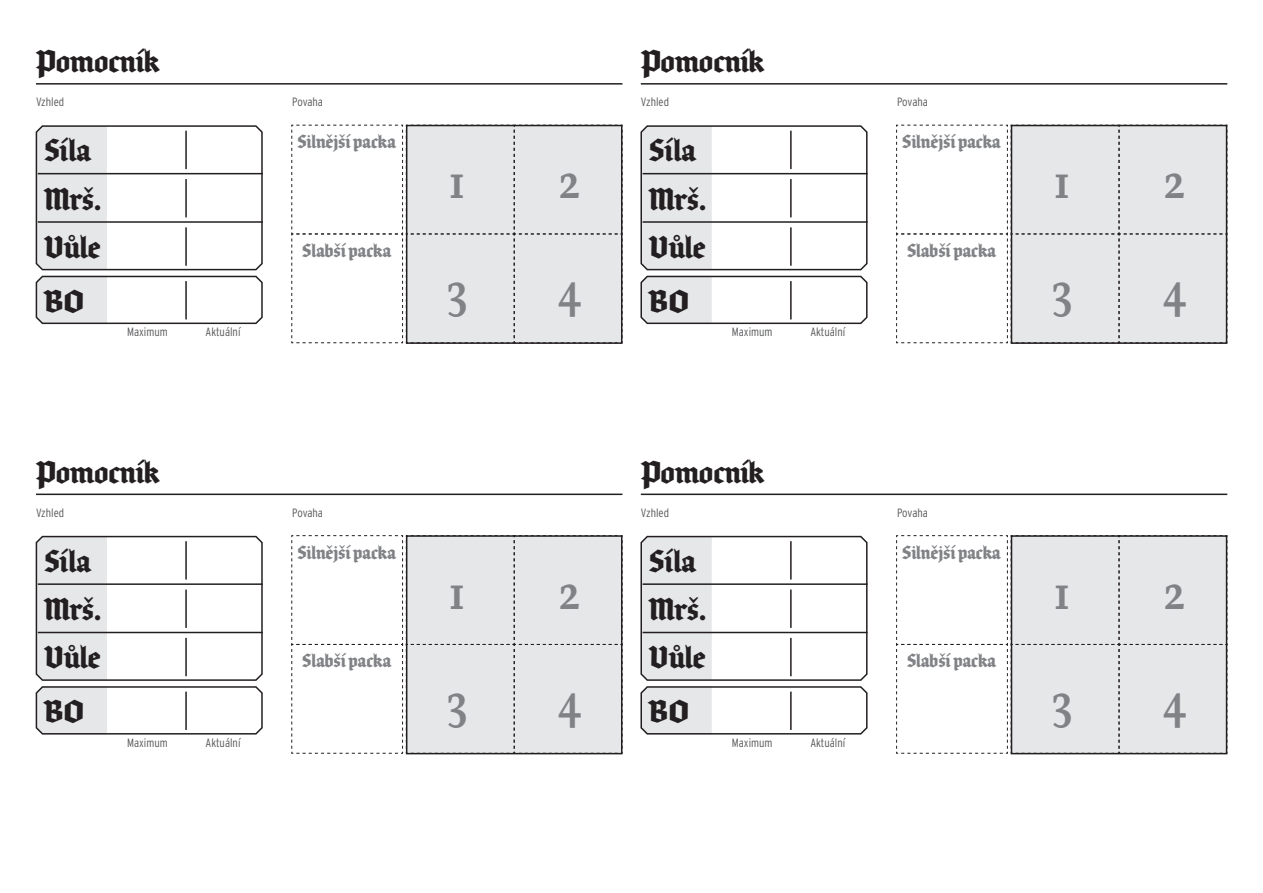
<style>
.page{position:relative;width:1263px;height:893px;background:#fff}
.page>*{position:absolute;margin:0;border:0;box-sizing:border-box;transform-origin:0 0}
.t1{font:700 condensed 48px "Brokenscript OT";color:#808285}
.t2{font:700 condensed 30px/48.3px "Brokenscript OT";color:#231f20}
.t3{font:700 condensed 18px "Brokenscript OT";color:#808285}
.t4{font:300 12px "Interstate Condensed";color:#57585a}
</style>
<div class="page">
<svg style="left:291px;top:124px;width:332px;height:219px"></svg>
<hr style="left:36px;top:83px;width:586px;height:2px;background:#231f20">
<svg style="left:35px;top:125px;width:228px;height:200px"></svg>
<hr style="left:185px;top:131px;width:2px;height:38px;background:#231f20">
<hr style="left:185px;top:179px;width:2px;height:38px;background:#231f20">
<hr style="left:185px;top:227px;width:2px;height:39px;background:#231f20">
<hr style="left:185px;top:281px;width:2px;height:38px;background:#231f20">
<hr style="left:38px;top:173px;width:225px;height:1px;background:#231f20">
<hr style="left:38px;top:221px;width:225px;height:2px;background:#231f20">
<svg style="left:291px;top:535px;width:332px;height:219px"></svg>
<hr style="left:36px;top:494px;width:586px;height:1px;background:#231f20">
<svg style="left:35px;top:535px;width:228px;height:200px"></svg>
<hr style="left:185px;top:541px;width:2px;height:39px;background:#231f20">
<hr style="left:185px;top:589px;width:2px;height:39px;background:#231f20">
<hr style="left:185px;top:638px;width:2px;height:38px;background:#231f20">
<hr style="left:185px;top:692px;width:2px;height:38px;background:#231f20">
<hr style="left:38px;top:583px;width:225px;height:2px;background:#231f20">
<hr style="left:38px;top:632px;width:225px;height:1px;background:#231f20">
<svg style="left:896px;top:124px;width:332px;height:219px"></svg>
<hr style="left:641px;top:83px;width:586px;height:2px;background:#231f20">
<svg style="left:640px;top:125px;width:228px;height:200px"></svg>
<hr style="left:790px;top:131px;width:2px;height:38px;background:#231f20">
<hr style="left:790px;top:179px;width:2px;height:38px;background:#231f20">
<hr style="left:790px;top:227px;width:2px;height:39px;background:#231f20">
<hr style="left:790px;top:281px;width:2px;height:38px;background:#231f20">
<hr style="left:643px;top:173px;width:224px;height:1px;background:#231f20">
<hr style="left:643px;top:221px;width:224px;height:2px;background:#231f20">
<svg style="left:896px;top:535px;width:332px;height:219px"></svg>
<hr style="left:641px;top:494px;width:586px;height:1px;background:#231f20">
<svg style="left:640px;top:535px;width:228px;height:200px"></svg>
<hr style="left:790px;top:541px;width:2px;height:39px;background:#231f20">
<hr style="left:790px;top:589px;width:2px;height:39px;background:#231f20">
<hr style="left:790px;top:638px;width:2px;height:38px;background:#231f20">
<hr style="left:790px;top:692px;width:2px;height:38px;background:#231f20">
<hr style="left:643px;top:583px;width:224px;height:2px;background:#231f20">
<hr style="left:643px;top:632px;width:224px;height:1px;background:#231f20">
<h2 class="t2" style="left:37px;top:37px;width:123px">Pomocník</h2>
<p class="t4" style="left:36px;top:95px;width:30px">Vzhled</p>
<p class="t4" style="left:292px;top:95px;width:32px">Povaha</p>
<h2 class="t2" style="left:44px;top:126px;width:59px">Síla<br>Mrš.<br>Vůle</h2>
<h2 class="t2" style="left:44px;top:276px;width:42px">BO</h2>
<p class="t4" style="left:127px;top:325px;width:42px">Maximum</p>
<p class="t4" style="left:206px;top:325px;width:37px">Aktuální</p>
<h3 class="t3" style="left:297px;top:130px;width:100px">Silnější packa</h3>
<h3 class="t3" style="left:302px;top:239px;width:90px">Slabší packa</h3>
<h1 class="t1" style="left:449px;top:151px;width:18px">1</h1>
<h1 class="t1" style="left:557px;top:151px;width:25px">2</h1>
<h1 class="t1" style="left:445px;top:260px;width:25px">3</h1>
<h1 class="t1" style="left:557px;top:260px;width:25px">4</h1>
<h2 class="t2" style="left:642px;top:37px;width:123px">Pomocník</h2>
<p class="t4" style="left:641px;top:95px;width:30px">Vzhled</p>
<p class="t4" style="left:897px;top:95px;width:32px">Povaha</p>
<h2 class="t2" style="left:649px;top:126px;width:59px">Síla<br>Mrš.<br>Vůle</h2>
<h2 class="t2" style="left:649px;top:276px;width:42px">BO</h2>
<p class="t4" style="left:732px;top:325px;width:42px">Maximum</p>
<p class="t4" style="left:810px;top:325px;width:37px">Aktuální</p>
<h3 class="t3" style="left:902px;top:130px;width:100px">Silnější packa</h3>
<h3 class="t3" style="left:907px;top:239px;width:90px">Slabší packa</h3>
<h1 class="t1" style="left:1053px;top:151px;width:18px">1</h1>
<h1 class="t1" style="left:1162px;top:151px;width:25px">2</h1>
<h1 class="t1" style="left:1050px;top:260px;width:25px">3</h1>
<h1 class="t1" style="left:1162px;top:260px;width:25px">4</h1>
<h2 class="t2" style="left:37px;top:447px;width:123px">Pomocník</h2>
<p class="t4" style="left:36px;top:506px;width:30px">Vzhled</p>
<p class="t4" style="left:292px;top:506px;width:32px">Povaha</p>
<h2 class="t2" style="left:44px;top:536px;width:59px">Síla<br>Mrš.<br>Vůle</h2>
<h2 class="t2" style="left:44px;top:687px;width:42px">BO</h2>
<p class="t4" style="left:127px;top:735px;width:42px">Maximum</p>
<p class="t4" style="left:206px;top:735px;width:37px">Aktuální</p>
<h3 class="t3" style="left:297px;top:541px;width:100px">Silnější packa</h3>
<h3 class="t3" style="left:302px;top:649px;width:90px">Slabší packa</h3>
<h1 class="t1" style="left:449px;top:561px;width:18px">1</h1>
<h1 class="t1" style="left:557px;top:561px;width:25px">2</h1>
<h1 class="t1" style="left:445px;top:670px;width:25px">3</h1>
<h1 class="t1" style="left:557px;top:670px;width:25px">4</h1>
<h2 class="t2" style="left:642px;top:447px;width:123px">Pomocník</h2>
<p class="t4" style="left:641px;top:506px;width:30px">Vzhled</p>
<p class="t4" style="left:897px;top:506px;width:32px">Povaha</p>
<h2 class="t2" style="left:649px;top:536px;width:59px">Síla<br>Mrš.<br>Vůle</h2>
<h2 class="t2" style="left:649px;top:687px;width:42px">BO</h2>
<p class="t4" style="left:732px;top:735px;width:42px">Maximum</p>
<p class="t4" style="left:810px;top:735px;width:37px">Aktuální</p>
<h3 class="t3" style="left:902px;top:541px;width:100px">Silnější packa</h3>
<h3 class="t3" style="left:907px;top:649px;width:90px">Slabší packa</h3>
<h1 class="t1" style="left:1053px;top:561px;width:18px">1</h1>
<h1 class="t1" style="left:1162px;top:561px;width:25px">2</h1>
<h1 class="t1" style="left:1050px;top:670px;width:25px">3</h1>
<h1 class="t1" style="left:1162px;top:670px;width:25px">4</h1>
</div>
